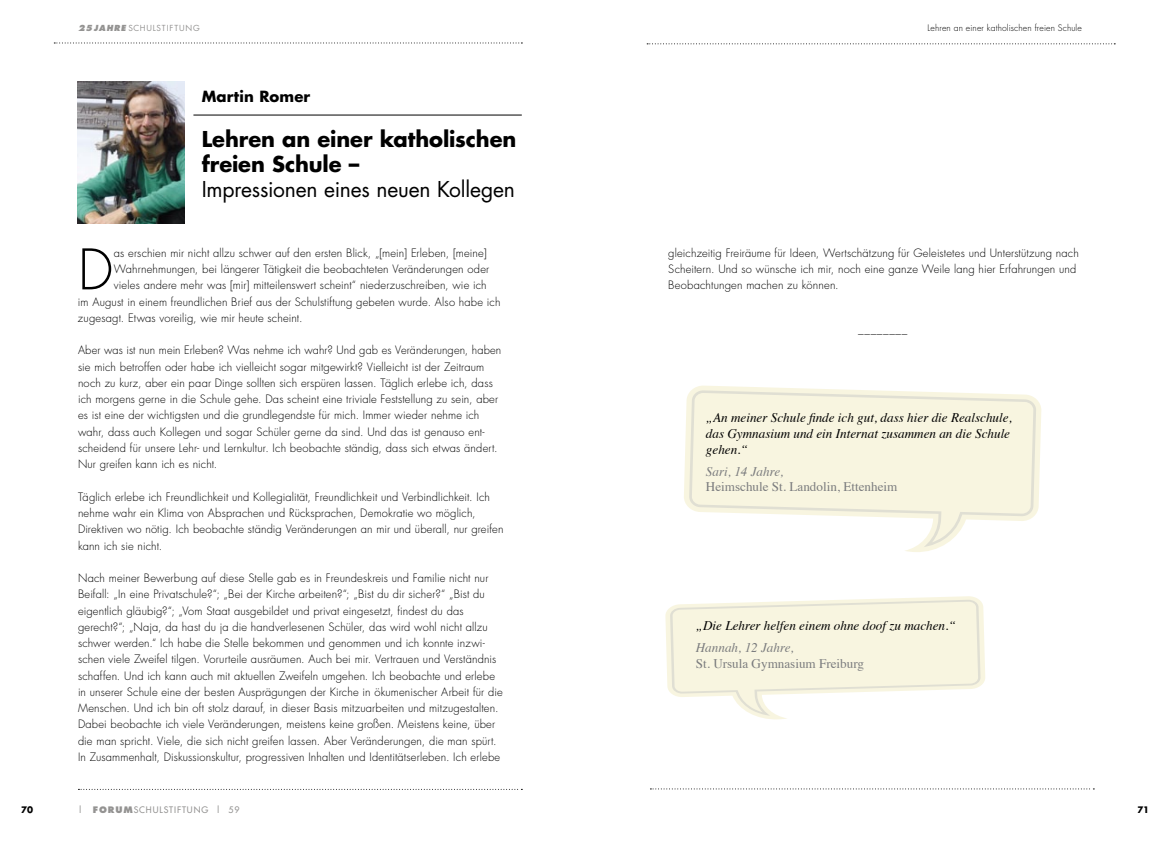
<style>
.page{position:relative;width:1170px;height:851px;background:#fff}
.page>*{position:absolute;margin:0;border:0;box-sizing:border-box;transform-origin:0 0}
.t1{font:300 54.38px "Futura";color:#000}
.t2{font:700 21.25px/25px "Futura";letter-spacing:-.005em;color:#000}
.t3{font:21.25px "Futura";letter-spacing:-.01em;color:#000}
.t4{font:700 15px "Futura";letter-spacing:.015em;color:#000}
.t5{font:italic 13.12px/15.8px "Times";color:#000}
.t6{font:13.12px "Times";color:#7b7c7e}
.t7{font:italic 13.12px "Times";color:#7b7c7e}
.t8{font:300 11.25px/16.2px "Futura";letter-spacing:.01em;color:#000}
.t9{font:300 8.75px "Futura";letter-spacing:.015em;color:#000}
.t10{font:8.75px "Futura";letter-spacing:.1em;color:#949392}
.t11{font:700 8.75px "Futura";color:#000}
.t12{font:8.12px "Futura";letter-spacing:.11em;color:#949392}
.s1{font-weight:800;font-style:italic}
.s2{font-weight:800}
</style>
<div class="page">
<svg style="left:54px;top:43px;width:468px;height:1px"></svg>
<svg style="left:78px;top:788px;width:444px;height:1px"></svg>
<svg style="left:647px;top:43px;width:468px;height:1px"></svg>
<svg style="left:650px;top:788px;width:444px;height:1px"></svg>
<img style="left:78px;top:81px;width:106px;height:142px">
<hr style="left:193px;top:115px;width:328px;height:1px;background:#000">
<svg style="left:665px;top:596px;width:320px;height:124px"></svg>
<svg style="left:669px;top:599px;width:312px;height:119px"></svg>
<svg style="left:684px;top:385px;width:357px;height:167px"></svg>
<svg style="left:688px;top:390px;width:348px;height:160px;fill:#f8f5e0"></svg>
<p class="t12" style="left:78px;top:22px;width:123px"><span class="s1">25JAHRE</span> Schulstiftung</p>
<h3 class="t4" style="left:202px;top:86px;width:110px">Martin Romer</h3>
<h2 class="t2" style="left:202px;top:126px;width:316px">Lehren an einer katholischen freien Schule –</h2>
<h2 class="t3" style="left:202px;top:175px;width:315px">I mpressionen eines neuen Kollegen</h2>
<h1 class="t1" style="left:78px;top:234px;width:37px">D</h1>
<p class="t8" style="left:114px;top:245px;width:374px">as erschien mir nicht allzu schwer auf den ersten Blick, „[mein] Erleben, [meine]</p>
<p class="t8" style="left:114px;top:261px;width:377px">Wahrnehmungen, bei längerer Tätigkeit die beobachteten Veränderungen oder</p>
<p class="t8" style="left:114px;top:277px;width:374px">vieles andere mehr was [mir] mitteilenswert scheint“ niederzuschreiben, wie ich</p>
<p class="t8" style="left:78px;top:293px;width:424px">im August in einem freundlichen Brief aus der Schulstiftung gebeten wurde. Also habe ich</p>
<p class="t8" style="left:78px;top:310px;width:226px">zugesagt. Etwas voreilig, wie mir heute scheint.</p>
<p class="t8" style="left:78px;top:342px;width:425px">Aber was ist nun mein Erleben? Was nehme ich wahr? Und gab es Veränderungen, haben sie mich betroffen oder habe ich vielleicht sogar mitgewirkt? Vielleicht ist der Zeitraum noch zu kurz, aber ein paar Dinge sollten sich erspüren lassen. Täglich erlebe ich, dass ich morgens gerne in die Schule gehe. Das scheint eine triviale Feststellung zu sein, aber es ist eine der wichtigsten und die grundlegendste für mich. Immer wieder nehme ich wahr, dass auch Kollegen und sogar Schüler gerne da sind. Und das ist genauso ent&shy;scheidend für unsere Lehr- und Lernkultur. Ich beobachte ständig, dass sich etwas ändert.<br>Nur greifen kann ich es nicht.</p>
<p class="t8" style="left:78px;top:488px;width:427px">Täglich erlebe ich Freundlichkeit und Kollegialität, Freundlichkeit und Verbindlichkeit. Ich nehme wahr ein Klima von Absprachen und Rücksprachen, Demokratie wo möglich, Direktiven wo nötig. Ich beobachte ständig Veränderungen an mir und überall, nur greifen kann ich sie nicht.</p>
<p class="t8" style="left:78px;top:570px;width:426px">Nach meiner Bewerbung auf diese Stelle gab es in Freundeskreis und Familie nicht nur Beifall: „In eine Privatschule?“; „Bei der Kirche arbeiten?“; „Bist du dir sicher?“ „Bist du eigentlich gläubig?“; „Vom Staat ausgebildet und privat eingesetzt, findest du das gerecht?“; „Naja, da hast du ja die handverlesenen Schüler, das wird wohl nicht allzu schwer werden.“ Ich habe die Stelle bekommen und genommen und ich konnte inzwi&shy;schen viele Zweifel tilgen. Vorurteile ausräumen. Auch bei mir. Vertrauen und Verständnis schaffen. Und ich kann auch mit aktuellen Zweifeln umgehen. Ich beobachte und erlebe in unserer Schule eine der besten Ausprägungen der Kirche in ökumenischer Arbeit für die Menschen. Und ich bin oft stolz darauf, in dieser Basis mitzuarbeiten und mitzugestalten.<br>Dabei beobachte ich viele Veränderungen, meistens keine großen. Meistens keine, über die man spricht. Viele, die sich nicht greifen lassen. Aber Veränderungen, die man spürt.<br>In Zusammenhalt, Diskussionskultur, progressiven Inhalten und Identitätserleben. Ich erlebe</p>
<p class="t9" style="left:927px;top:22px;width:156px">Lehren an einer katholischen freien Schule</p>
<p class="t8" style="left:668px;top:245px;width:412px">gleichzeitig Freiräume für Ideen, Wertschätzung für Geleistetes und Unterstützung nach<br>Scheitern. Und so wünsche ich mir, noch eine ganze Weile lang hier Erfahrungen und<br>Beobachtungen machen zu können.</p>
<p class="t8" style="left:858px;top:326px;width:51px">––––––––</p>
<p class="t5" style="left:706px;top:409px;width:307px">„An meiner Schule finde ich gut, dass hier die Realschule, das Gymnasium und ein Internat zusammen an die Schule gehen.“</p>
<p class="t7" style="left:706px;top:459px;width:79px">Sari, 14 Jahre,</p>
<p class="t6" style="left:706px;top:474px;width:193px">Heimschule St. Landolin, Ettenheim</p>
<p class="t5" style="left:695px;top:616px;width:261px">„Die Lehrer helfen einem ohne doof zu machen.“</p>
<p class="t7" style="left:695px;top:636px;width:99px">Hannah, 12 Jahre,</p>
<p class="t6" style="left:695px;top:650px;width:170px">St. Ursula Gymnasium Freiburg</p>
<p class="t11" style="left:21px;top:803px;width:13px">70</p>
<p class="t10" style="left:78px;top:803px;width:163px">| <span class="s2">FORUM</span>SCHULSTIFTUNG | 59</p>
<p class="t11" style="left:1137px;top:803px;width:13px">71</p>
</div>
